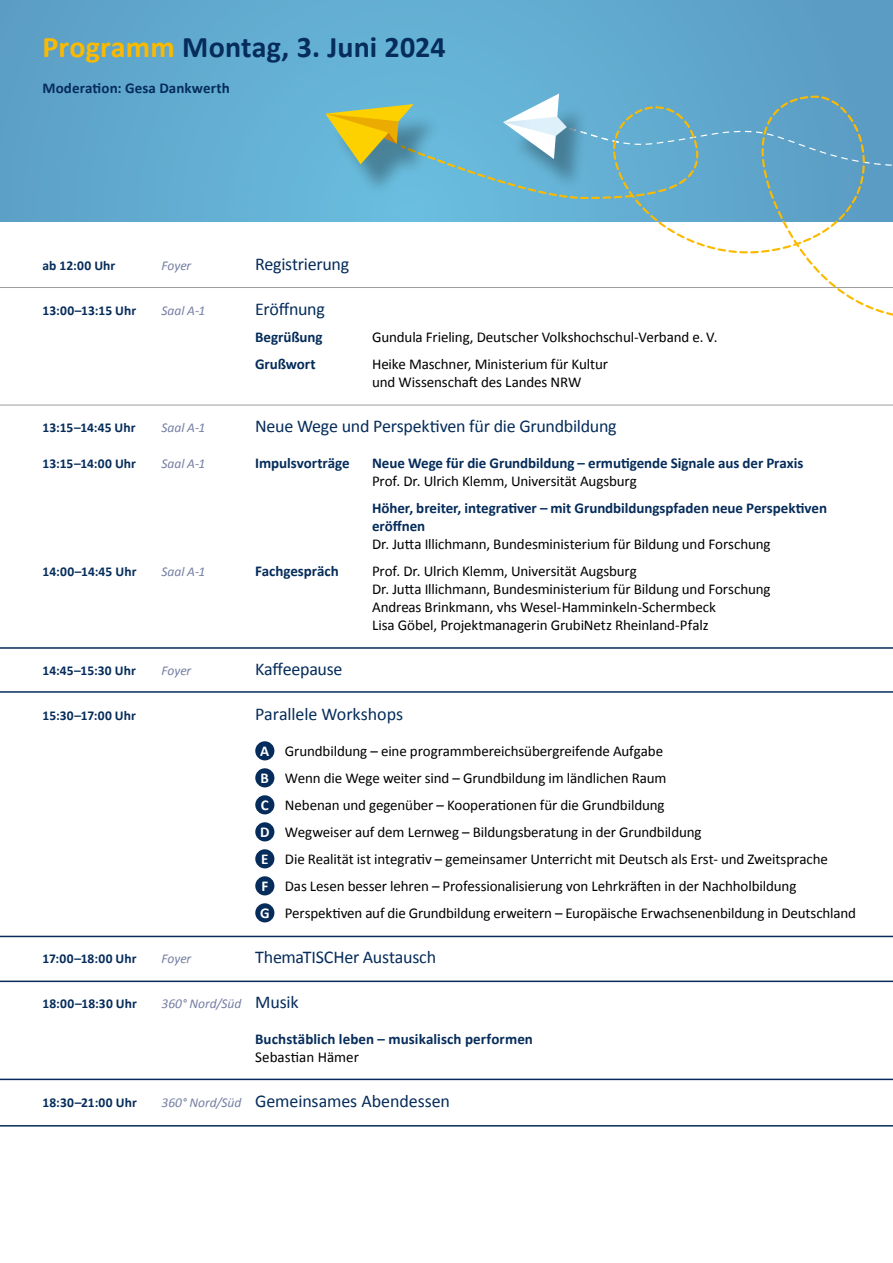
<style>
.page{position:relative;width:893px;height:1263px;background:#fff}
.page>*{position:absolute;margin:0;border:0;box-sizing:border-box;transform-origin:0 0}
.t1{font:700 30px "Calibri";letter-spacing:.005em;color:#052c5a}
.t2{font:18px "Calibri";letter-spacing:-.015em;color:#052c5a}
.t3{font:15px/27px "Calibri";letter-spacing:-.01em;color:#000}
.t4{font:700 15px/18px "Calibri";letter-spacing:-.005em;color:#052c5a}
.t5{font:700 15px/27px "Calibri";color:#fff;text-align:justify}
.t6{font:700 13.5px "Calibri";letter-spacing:.01em;color:#052c5a}
.t7{font:italic 13.5px "Calibri";letter-spacing:-.005em;color:#767fa3}
.s1{color:#fbba00}
</style>
<div class="page">
<hr style="left:0;top:405px;width:893px;height:1px;background:#9d9d9c">
<hr style="left:0;top:287px;width:893px;height:1px;background:#9d9d9c">
<div style="left:0;top:0;width:893px;height:221px;background:linear-gradient(to right,#63aed2,#5fa5cb)"></div>
<hr style="left:0;top:936px;width:893px;height:1px;background:#052c5a">
<hr style="left:0;top:980px;width:893px;height:2px;background:#052c5a">
<hr style="left:0;top:1079px;width:893px;height:1px;background:#052c5a">
<hr style="left:0;top:647px;width:893px;height:2px;background:#052c5a">
<hr style="left:0;top:691px;width:893px;height:2px;background:#052c5a">
<hr style="left:0;top:1125px;width:893px;height:1px;background:#052c5a">
<svg style="left:326px;top:94px;width:567px;height:222px"></svg>
<div style="left:255px;top:741px;width:19px;height:19px;background:#052c5a;border-radius:50%"></div>
<div style="left:255px;top:768px;width:19px;height:19px;background:#052c5a;border-radius:50%"></div>
<div style="left:255px;top:795px;width:19px;height:19px;background:#052c5a;border-radius:50%"></div>
<div style="left:255px;top:822px;width:19px;height:19px;background:#052c5a;border-radius:50%"></div>
<div style="left:255px;top:849px;width:19px;height:19px;background:#052c5a;border-radius:50%"></div>
<div style="left:255px;top:876px;width:19px;height:19px;background:#052c5a;border-radius:50%"></div>
<div style="left:255px;top:903px;width:19px;height:19px;background:#052c5a;border-radius:50%"></div>
<h1 class="t1" style="left:43px;top:27px;width:405px"><span class="s1">Programm</span> Montag, 3. Juni 2024</h1>
<p class="t4" style="left:43px;top:79px;width:189px">Moderation: Gesa Dankwerth</p>
<p class="t6" style="left:43px;top:257px;width:74px">ab 12:00 Uhr</p>
<p class="t6" style="left:43px;top:302px;width:95px">13:00–13:15 Uhr</p>
<p class="t7" style="left:162px;top:256px;width:31px">Foyer</p>
<p class="t7" style="left:162px;top:301px;width:45px">Saal A-1</p>
<p class="t2" style="left:255px;top:253px;width:96px">Registrierung</p>
<p class="t2" style="left:255px;top:298px;width:71px">Eröffnung</p>
<p class="t4" style="left:255px;top:328px;width:69px">Begrüßung</p>
<p class="t3" style="left:372px;top:324px;width:347px">Gundula Frieling, Deutscher Volkshochschul-Verband e. V.</p>
<p class="t4" style="left:255px;top:355px;width:62px">Grußwort</p>
<p class="t3" style="left:372px;top:355px;width:237px;line-height:18px">Heike Maschner, Ministerium für Kultur und Wissenschaft des Landes NRW</p>
<p class="t6" style="left:43px;top:419px;width:95px">13:15–14:45 Uhr</p>
<p class="t6" style="left:43px;top:455px;width:95px">13:15–14:00 Uhr</p>
<p class="t7" style="left:162px;top:418px;width:45px">Saal A-1</p>
<p class="t7" style="left:162px;top:454px;width:45px">Saal A-1</p>
<p class="t6" style="left:43px;top:563px;width:96px">14:00–14:45 Uhr</p>
<p class="t7" style="left:162px;top:562px;width:45px">Saal A-1</p>
<p class="t2" style="left:255px;top:415px;width:363px">Neue Wege und Perspektiven für die Grundbildung</p>
<p class="t4" style="left:255px;top:454px;width:96px">Impulsvorträge</p>
<p class="t4" style="left:372px;top:454px;width:433px">Neue Wege für die Grundbildung – ermutigende Signale aus der Praxis</p>
<p class="t3" style="left:372px;top:468px;width:266px">Prof. Dr. Ulrich Klemm, Universität Augsburg</p>
<p class="t4" style="left:372px;top:499px;width:456px">Höher, breiter, integrativer – mit Grundbildungspfaden neue Perspektiven eröffnen</p>
<p class="t3" style="left:372px;top:531px;width:400px">Dr. Jutta Illichmann, Bundesministerium für Bildung und Forschung<br>Prof. Dr. Ulrich Klemm, Universität Augsburg</p>
<p class="t3" style="left:372px;top:580px;width:400px;line-height:18px">Dr. Jutta Illichmann, Bundesministerium für Bildung und Forschung<br>Andreas Brinkmann, vhs Wesel-Hamminkeln-Schermbeck<br>Lisa Göbel, Projektmanagerin GrubiNetz Rheinland-Pfalz</p>
<p class="t4" style="left:255px;top:562px;width:85px">Fachgespräch</p>
<p class="t6" style="left:43px;top:662px;width:95px">14:45–15:30 Uhr</p>
<p class="t6" style="left:43px;top:707px;width:95px">15:30–17:00 Uhr</p>
<p class="t7" style="left:162px;top:661px;width:31px">Foyer</p>
<p class="t2" style="left:255px;top:658px;width:89px">Kaffeepause</p>
<p class="t2" style="left:255px;top:703px;width:149px">Parallele Workshops</p>
<p class="t5" style="left:260px;top:738px;width:11px">A B C D E F G</p>
<p class="t3" style="left:285px;top:738px;width:573px">Grundbildung – eine programmbereichsübergreifende Aufgabe<br>Wenn die Wege weiter sind – Grundbildung im ländlichen Raum<br>Nebenan und gegenüber – Kooperationen für die Grundbildung<br>Wegweiser auf dem Lernweg – Bildungsberatung in der Grundbildung<br>Die Realität ist integrativ – gemeinsamer Unterricht mit Deutsch als Erst- und Zweitsprache<br>Das Lesen besser lehren – Professionalisierung von Lehrkräften in der Nachholbildung Perspektiven auf die Grundbildung erweitern – Europäische Erwachsenenbildung in Deutschland</p>
<p class="t6" style="left:43px;top:950px;width:96px">17:00–18:00 Uhr</p>
<p class="t6" style="left:43px;top:995px;width:96px">18:00–18:30 Uhr</p>
<p class="t7" style="left:162px;top:949px;width:31px">Foyer</p>
<p class="t7" style="left:162px;top:994px;width:81px">360° Nord/Süd</p>
<p class="t2" style="left:255px;top:946px;width:182px">ThemaTISCHer Austausch</p>
<p class="t2" style="left:255px;top:991px;width:45px">Musik</p>
<p class="t4" style="left:255px;top:1030px;width:279px">Buchstäblich leben – musikalisch performen</p>
<p class="t3" style="left:255px;top:1044px;width:105px">Sebastian Hämer</p>
<p class="t6" style="left:43px;top:1094px;width:96px">18:30–21:00 Uhr</p>
<p class="t7" style="left:162px;top:1093px;width:81px">360° Nord/Süd</p>
<p class="t2" style="left:255px;top:1090px;width:196px">Gemeinsames Abendessen</p>
</div>
